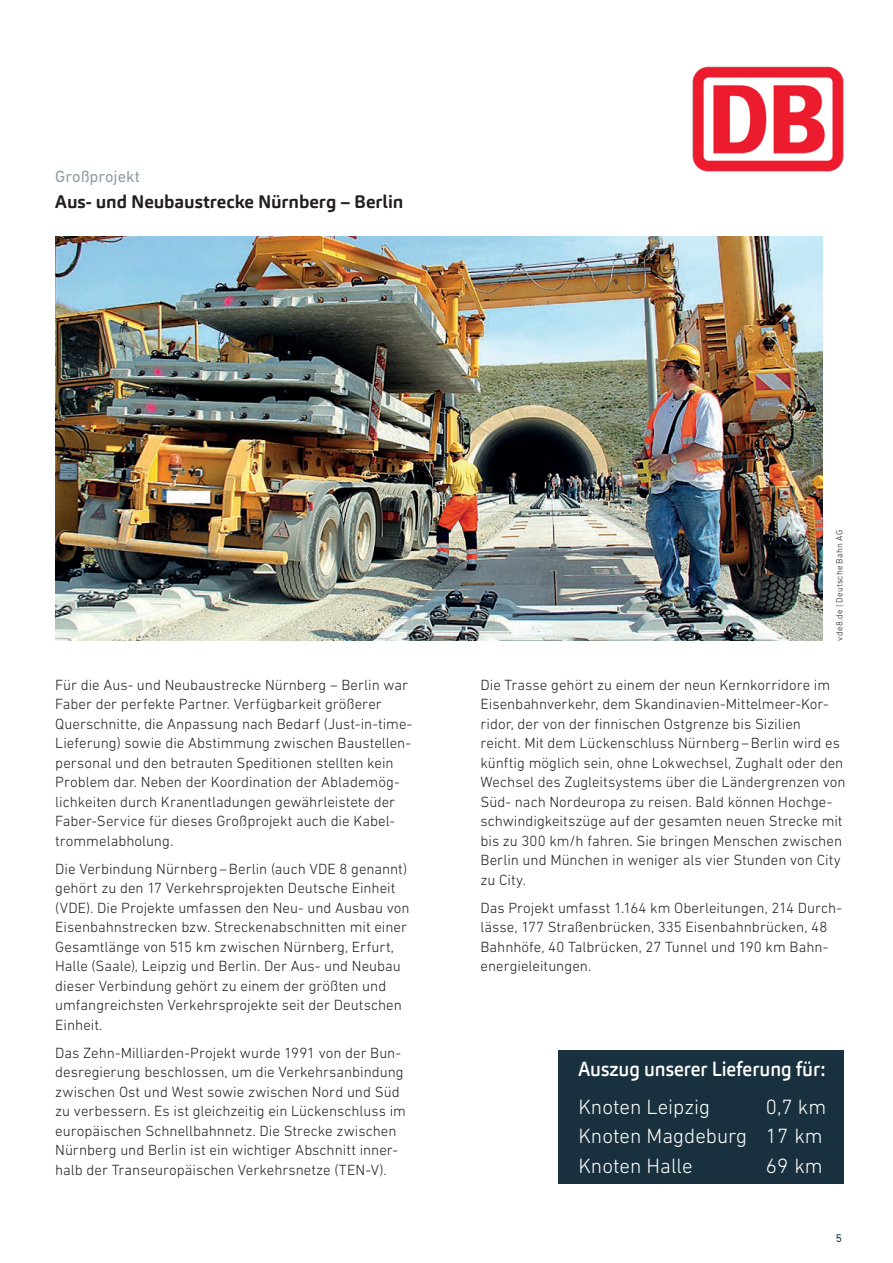
<style>
.page{position:relative;width:893px;height:1263px;background:#fff}
.page>*{position:absolute;margin:0;border:0;box-sizing:border-box;transform-origin:0 0}
.t1{font:300 21px/29.4px "DIN Next W1 G";color:#fff}
.t2{font:500 20.25px "Carnas";color:#fff;scale:.92 1}
.t3{font:700 18px "Carnas";letter-spacing:-.005em;color:#231f20}
.t4{font:16.5px "DIN Next W1 G";color:#909ea3}
.t5{font:300 15px/19.5px "DIN Next W1 G";color:#231f20}
.t6{font:11.25px "DIN Next W1 G";color:#0f3146}
.t7{font:300 9px "DIN Next W1 G";letter-spacing:.025em;color:#231f20}
</style>
<div class="page">
<img style="left:55px;top:237px;width:767px;height:403px">
<img style="left:692px;top:66px;width:152px;height:106px">
<div style="left:558px;top:1050px;width:285px;height:133px;background:#19313e"></div>
<p class="t4" style="left:55px;top:167px;width:86px">Großprojekt</p>
<p class="t3" style="left:55px;top:190px;width:350px">Aus- und Neubaustrecke Nürnberg – Berlin</p>
<p class="t5" style="left:55px;top:674px;width:359px">Für die Aus- und Neubaustrecke Nürnberg – Berlin war Faber der perfekte Partner. Verfügbarkeit größerer Querschnitte, die Anpassung nach Bedarf (Just-in-time-Lieferung) sowie die Abstimmung zwischen Baustellen&shy;personal und den betrauten Speditionen stellten kein Problem dar. Neben der Koordination der Ablademög&shy;lichkeiten durch Kranentladungen gewährleistete der Faber-Service für dieses Großprojekt auch die Kabel&shy;trommelabholung.</p>
<p class="t5" style="left:55px;top:858px;width:356px">Die Verbindung Nürnberg–Berlin (auch VDE 8 genannt) gehört zu den 17 Verkehrsprojekten Deutsche Einheit (VDE). Die Projekte umfassen den Neu- und Ausbau von Eisenbahnstrecken bzw. Streckenabschnitten mit einer Gesamtlänge von 515 km zwischen Nürnberg, Erfurt, Halle (Saale), Leipzig und Berlin. Der Aus- und Neubau dieser Verbindung gehört zu einem der größten und umfangreichsten Verkehrsprojekte seit der Deutschen Einheit.</p>
<p class="t5" style="left:55px;top:1042px;width:352px">Das Zehn-Milliarden-Projekt wurde 1991 von der Bun&shy;desregierung beschlossen, um die Verkehrsanbindung zwischen Ost und West sowie zwischen Nord und Süd zu verbessern. Es ist gleichzeitig ein Lückenschluss im europäischen Schnellbahnnetz. Die Strecke zwischen Nürnberg und Berlin ist ein wichtiger Abschnitt inner&shy;halb der Transeuropäischen Verkehrsnetze (TEN-V).</p>
<p class="t7" style="left:834px;top:640px;width:112px;rotate:-90deg">vde8.de | Deutsche Bahn AG</p>
<p class="t5" style="left:480px;top:674px;width:367px">Die Trasse gehört zu einem der neun Kernkorridore im Eisenbahnverkehr, dem Skandinavien-Mittelmeer-Kor&shy;ridor, der von der finnischen Ostgrenze bis Sizilien<br>reicht. Mit dem Lückenschluss Nürnberg–Berlin wird es künftig möglich sein, ohne Lokwechsel, Zughalt oder den Wechsel des Zugleitsystems über die Ländergrenzen von Süd- nach Nordeuropa zu reisen. Bald können Hochge&shy;schwindigkeitszüge auf der gesamten neuen Strecke mit bis zu 300 km/h fahren. Sie bringen Menschen zwischen Berlin und München in weniger als vier Stunden von City zu City.</p>
<p class="t5" style="left:480px;top:897px;width:363px">Das Projekt umfasst 1.164 km Oberleitungen, 214 Durch&shy;lässe, 177 Straßenbrücken, 335 Eisenbahnbrücken, 48<br>Bahnhöfe, 40 Talbrücken, 27 Tunnel und 190 km Bahn&shy;energieleitungen.</p>
<h2 class="t2" style="left:578px;top:1056px;width:270px">Auszug unserer Lieferung für:</h2>
<h1 class="t1" style="left:578px;top:1091px;width:133px">Knoten Leipzig</h1>
<h1 class="t1" style="left:578px;top:1091px;width:249px;text-indent:188px">0,7 km<br>Knoten Magdeburg 17 km<br>Knoten Halle</h1>
<h1 class="t1" style="left:766px;top:1150px;width:58px">69 km</h1>
<p class="t6" style="left:836px;top:1231px;width:8px">5</p>
</div>
